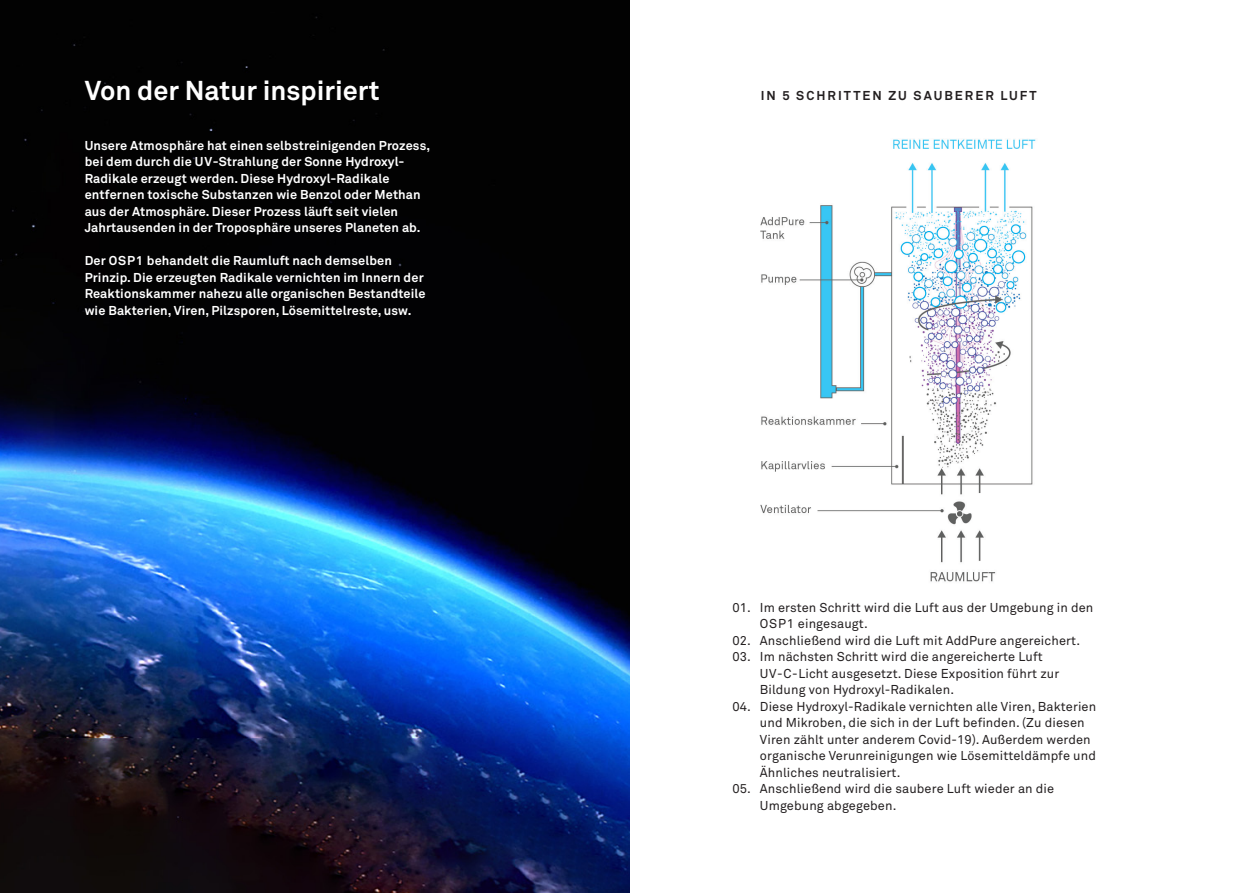
<style>
.page{position:relative;width:1259px;height:893px;background:#fff}
.page>*{position:absolute;margin:0;border:0;box-sizing:border-box;transform-origin:0 0}
.Display_Title_1_Germ{font:700 27px "Akkurat Std";color:#fff}
.t1{font:12.75px/16.5px "Akkurat Std";letter-spacing:.01em;color:#231f20}
.Body_Copy_German_Whi{font:700 12.75px/16.5px "Akkurat Std";letter-spacing:.01em;color:#fff}
.Display_Title_3_Afer{font:700 12.75px "Akkurat Std";letter-spacing:.16em;color:#231f20}
</style>
<div class="page">
<img style="left:0;top:0;width:629px;height:892px">
<img style="left:760px;top:139px;width:276px;height:443px">
<p class="Display_Title_1_Germ" style="left:85px;top:74px;width:296px">Von der Natur inspiriert</p>
<p class="Body_Copy_German_Whi" style="left:85px;top:137px;width:347px">Unsere Atmosphäre hat einen selbstreinigenden Prozess, bei dem durch die UV-Strahlung der Sonne Hydroxyl-Radikale erzeugt werden. Diese Hydroxyl-Radikale entfernen toxische Substanzen wie Benzol oder Methan aus der Atmosphäre. Dieser Prozess läuft seit vielen Jahrtausenden in der Troposphäre unseres Planeten ab.</p>
<p class="Body_Copy_German_Whi" style="left:85px;top:252px;width:342px">Der OSP1 behandelt die Raumluft nach demselben Prinzip. Die erzeugten Radikale vernichten im Innern der Reaktionskammer nahezu alle organischen Bestandteile wie Bakterien, Viren, Pilzsporen, Lösemittelreste, usw.</p>
<p class="Display_Title_3_Afer" style="left:760px;top:88px;width:277px">IN 5 SCHRITTEN ZU SAUBERER LUFT</p>
<p class="t1" style="left:760px;top:599px;width:335px;text-indent:-27px">01. Im ersten Schritt wird die Luft aus der Umgebung in den<br>OSP1 eingesaugt.</p>
<p class="t1" style="left:732px;top:632px;width:349px">02. Anschließend wird die Luft mit AddPure angereichert.</p>
<p class="t1" style="left:760px;top:648px;width:301px;text-indent:-27px">03. Im nächsten Schritt wird die angereicherte Luft<br>UV-C-Licht ausgesetzt. Diese Exposition führt zur<br>Bildung von Hydroxyl-Radikalen.</p>
<p class="t1" style="left:760px;top:698px;width:338px;text-indent:-27px">04. Diese Hydroxyl-Radikale vernichten alle Viren, Bakterien und Mikroben, die sich in der Luft befinden. (Zu diesen Viren zählt unter anderem Covid-19). Außerdem werden organische Verunreinigungen wie Lösemitteldämpfe und Ähnliches neutralisiert.</p>
<p class="t1" style="left:760px;top:780px;width:296px;text-indent:-27px">05. Anschließend wird die saubere Luft wieder an die<br>Umgebung abgegeben.</p>
</div>
